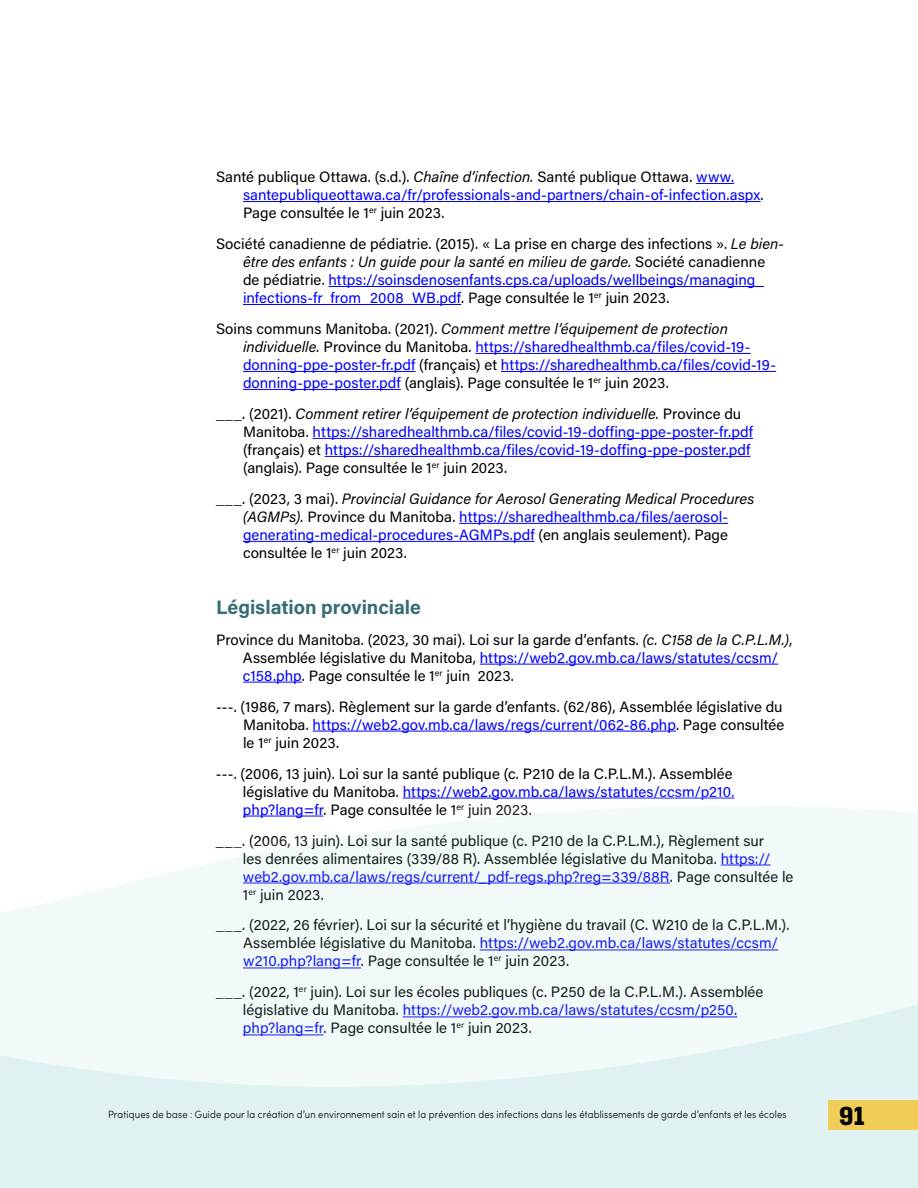
<style>
.page{position:relative;width:918px;height:1188px;background:#fff}
.page>*{position:absolute;margin:0;border:0;box-sizing:border-box;transform-origin:0 0}
.t1{font:700 27px "Loos Compressed";color:#000}
.References{font:700 19.5px "Acumin Pro";color:#366d73}
.References-2{font:15px/18px "Acumin Pro";color:#000}
.References-3{font:15px/18px "Acumin Pro";color:#0000fa}
.t2{font:300 10.5px "Sofia Pro";letter-spacing:.02em;color:#000;scale:.9 1}
.s1{color:#000}
.s2{font-style:italic;color:#000}
.s3{font-style:italic}
.s4{color:#0000fa}
</style>
<div class="page">
<hr style="left:696px;top:183px;width:38px;height:1px;background:#0000fa">
<hr style="left:243px;top:201px;width:518px;height:1px;background:#0000fa">
<hr style="left:329px;top:286px;width:435px;height:1px;background:#0000fa">
<hr style="left:243px;top:304px;width:218px;height:1px;background:#0000fa">
<hr style="left:475px;top:353px;width:276px;height:1px;background:#0000fa">
<hr style="left:243px;top:371px;width:172px;height:1px;background:#0000fa">
<hr style="left:501px;top:371px;width:275px;height:1px;background:#0000fa">
<hr style="left:243px;top:389px;width:158px;height:1px;background:#0000fa">
<hr style="left:313px;top:438px;width:440px;height:1px;background:#0000fa">
<hr style="left:325px;top:456px;width:426px;height:1px;background:#0000fa">
<hr style="left:459px;top:523px;width:269px;height:1px;background:#0000fa">
<hr style="left:243px;top:541px;width:292px;height:1px;background:#0000fa">
<hr style="left:480px;top:664px;width:298px;height:1px;background:#0000fa">
<hr style="left:243px;top:682px;width:59px;height:1px;background:#0000fa">
<hr style="left:313px;top:731px;width:363px;height:1px;background:#0000fa">
<svg style="left:0;top:797px;width:918px;height:391px;fill:#f1f9f9"></svg>
<div style="left:829px;top:1101px;width:89px;height:29px;background:#f0cd57"></div>
<p class="References-3" style="left:243px;top:167px;width:522px;text-indent:-27px"><span class="s1">Santé publique Ottawa. (s.d.).</span> <span class="s2">Chaîne d’infection.</span> <span class="s1">Santé publique Ottawa.</span> www. santepubliqueottawa.ca/fr/professionals-and-partners/chain-of-infection.aspx<span class="s1">.<br>Page consultée le 1</span><sup>er</sup> <span class="s1">juin 2023.</span></p>
<p class="References-2" style="left:243px;top:234px;width:542px;text-indent:-27px">Société canadienne de pédiatrie. (2015). « La prise en charge des infections ». <span class="s3">Le bien&shy;être des enfants : Un guide pour la santé en milieu de garde.</span> Société canadienne de pédiatrie. <span class="s4">https://soinsdenosenfants.cps.ca/uploads/wellbeings/managing_ infections-fr_from_2008_WB.pdf</span>. Page consultée le 1<sup>er</sup> juin 2023.</p>
<p class="References-3" style="left:243px;top:319px;width:535px;text-indent:-27px"><span class="s1">Soins communs Manitoba. (2021).</span> <span class="s2">Comment mettre l’équipement de protection individuelle.</span> <span class="s1">Province du Manitoba.</span> https://sharedhealthmb.ca/files/covid-19- donning-ppe-poster-fr.pdf <span class="s1">(français) et</span> https://sharedhealthmb.ca/files/covid-19- donning-ppe-poster.pdf <span class="s1">(anglais). Page consultée le 1</span><sup>er</sup> <span class="s1">juin 2023.</span></p>
<p class="References-3" style="left:243px;top:404px;width:512px;text-indent:-27px"><span class="s1">___. (2021).</span> <span class="s2">Comment retirer l’équipement de protection individuelle.</span> <span class="s1">Province du Manitoba.</span> https://sharedhealthmb.ca/files/covid-19-doffing-ppe-poster-fr.pdf <span class="s1">(français) et</span> https://sharedhealthmb.ca/files/covid-19-doffing-ppe-poster.pdf <span class="s1">(anglais). Page consultée le 1</span><sup>er</sup> <span class="s1">juin 2023.</span></p>
<p class="References-2" style="left:243px;top:489px;width:513px;text-indent:-27px">___. (2023, 3 mai). <span class="s3">Provincial Guidance for Aerosol Generating Medical Procedures (AGMPs).</span> Province du Manitoba. <span class="s4">https://sharedhealthmb.ca/files/aerosol&shy;generating-medical-procedures-AGMPs.pdf</span> (en anglais seulement). Page consultée le 1<sup>er</sup> juin 2023.</p>
<p class="References" style="left:216px;top:593px;width:207px">Législation provinciale</p>
<p class="References-2" style="left:243px;top:630px;width:551px;text-indent:-27px">Province du Manitoba. (2023, 30 mai). Loi sur la garde d’enfants. <span class="s3">(c. C158 de la C.P.L.M.)</span>,<br>Assemblée législative du Manitoba, <span class="s4">https://web2.gov.mb.ca/laws/statutes/ccsm/ c158.php</span>. Page consultée le 1<sup>er</sup> juin 2023.</p>
<p class="References-2" style="left:243px;top:697px;width:543px;text-align:justify;text-indent:-27px">---. (1986, 7 mars). Règlement sur la garde d’enfants. (62/86), Assemblée législative du Manitoba. <span class="s4">https://web2.gov.mb.ca/laws/regs/current/062-86.php</span>. Page consultée le 1<sup>er</sup> juin 2023.</p>
<p class="References-2" style="left:243px;top:764px;width:493px;text-indent:-27px">---. (2006, 13 juin). Loi sur la santé publique (c. P210 de la C.P.L.M.). Assemblée législative du Manitoba. <span class="s4">https://web2.gov.mb.ca/laws/statutes/ccsm/p210. php?lang=fr</span>. Page consultée le 1<sup>er</sup> juin 2023.</p>
<p class="References-2" style="left:243px;top:831px;width:552px;text-indent:-27px">___. (2006, 13 juin). Loi sur la santé publique (c. P210 de la C.P.L.M.), Règlement sur<br>les denrées alimentaires (339/88 R). Assemblée législative du Manitoba. <span class="s4">https:// web2.gov.mb.ca/laws/regs/current/_pdf-regs.php?reg=339/88R</span>. Page consultée le 1<sup>er</sup> juin 2023.</p>
<p class="References-2" style="left:243px;top:916px;width:548px;text-indent:-27px">___. (2022, 26 février). Loi sur la sécurité et l’hygiène du travail (C. W210 de la C.P.L.M.).<br>Assemblée législative du Manitoba. <span class="s4">https://web2.gov.mb.ca/laws/statutes/ccsm/ w210.php?lang=fr</span>. Page consultée le 1<sup>er</sup> juin 2023.</p>
<p class="References-2" style="left:243px;top:983px;width:522px;text-indent:-27px">___. (2022, 1<sup>er</sup> juin). Loi sur les écoles publiques (c. P250 de la C.P.L.M.). Assemblée législative du Manitoba. <span class="s4">https://web2.gov.mb.ca/laws/statutes/ccsm/p250. php?lang=fr</span>. Page consultée le 1<sup>er</sup> juin 2023.</p>
<p class="t2" style="left:108px;top:1107px;width:755px">Pratiques de base : Guide pour la création d’un environnement sain et la prévention des infections dans les établissements de garde d’enfants et les écoles</p>
<h1 class="t1" style="left:838px;top:1096px;width:28px">91</h1>
</div>
